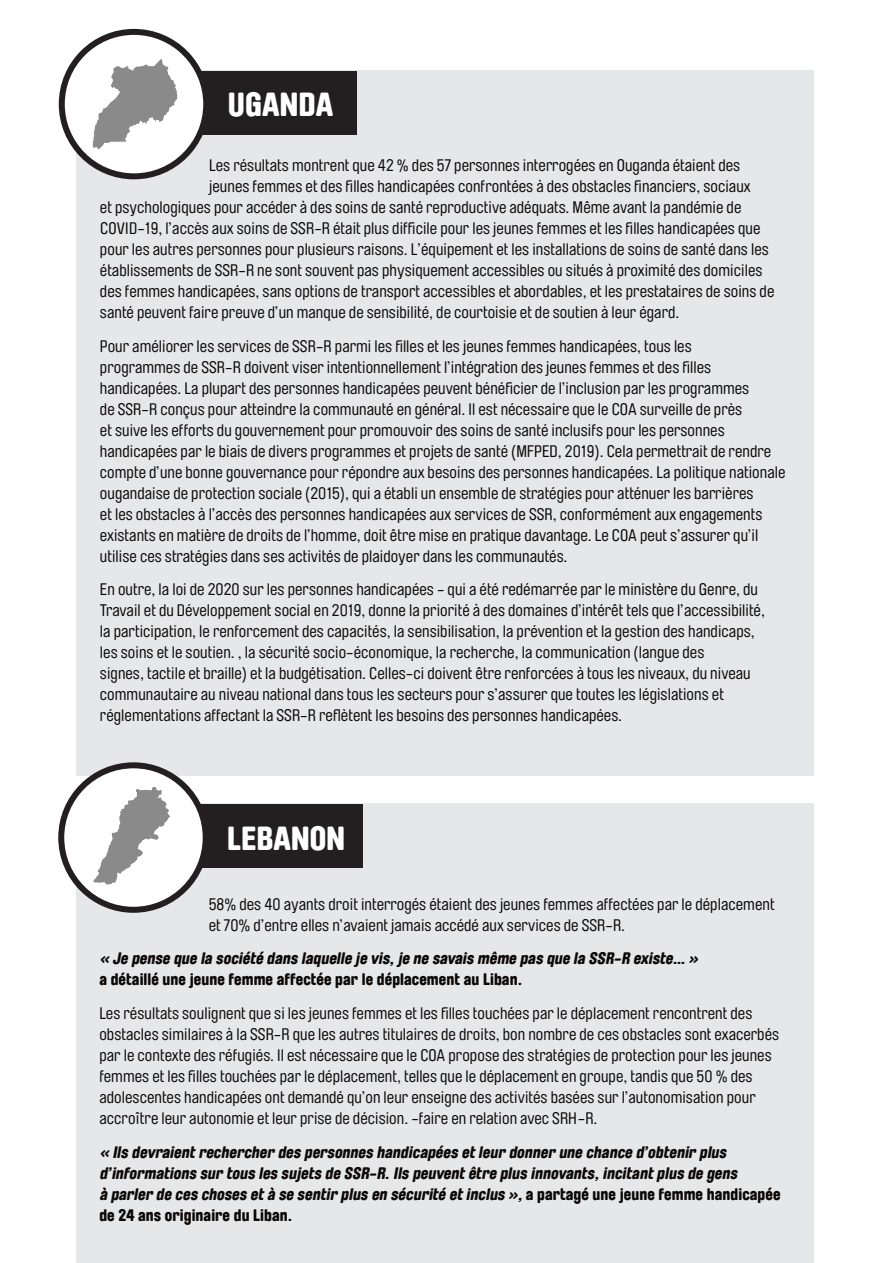
<style>
.page{position:relative;width:893px;height:1263px;background:#fff}
.page>*{position:absolute;margin:0;border:0;box-sizing:border-box;transform-origin:0 0}
.Heading{font:900 33px "Brauer Neue Std";letter-spacing:.005em;color:#fff}
.t1{font:16.5px/21px "Brauer Neue Std";letter-spacing:.005em;color:#0c0806}
.t2{font:italic 900 16.5px/21px "Brauer Neue Std";color:#0c0806}
.t3{font:900 16.5px "Brauer Neue Std";letter-spacing:.005em;color:#0c0806}
.s1{font-style:normal}
</style>
<div class="page">
<div style="left:77px;top:70px;width:737px;height:706px;background:#e6e7e9"></div>
<div style="left:198px;top:71px;width:159px;height:64px;background:#231f20"></div>
<div style="left:62px;top:32px;width:144px;height:144px;background:#fff;border-radius:50%"></div>
<div style="left:59px;top:29px;width:150px;height:150px;border:6px solid #231f20;border-radius:50%"></div>
<div style="left:76px;top:803px;width:738px;height:460px;background:#e6e7e9"></div>
<div style="left:197px;top:804px;width:166px;height:64px;background:#231f20"></div>
<div style="left:61px;top:765px;width:145px;height:145px;background:#fff;border-radius:50%"></div>
<div style="left:58px;top:762px;width:151px;height:151px;border:6px solid #231f20;border-radius:50%"></div>
<svg style="left:92px;top:59px;width:86px;height:91px"></svg>
<svg style="left:94px;top:787px;width:76px;height:97px"></svg>
<p class="Heading" style="left:228px;top:85px;width:107px">UGANDA</p>
<p class="t1" style="left:209px;top:155px;width:533px">Les résultats montrent que 42 % des 57 personnes interrogées en Ouganda étaient des</p>
<p class="t1" style="left:209px;top:176px;width:543px">jeunes femmes et des filles handicapées confrontées à des obstacles financiers, sociaux</p>
<p class="t1" style="left:100px;top:197px;width:643px">et psychologiques pour accéder à des soins de santé reproductive adéquats. Même avant la pandémie de</p>
<p class="t1" style="left:100px;top:218px;width:662px">COVID-19, l’accès aux soins de SSR-R était plus difficile pour les jeunes femmes et les filles handicapées que</p>
<p class="t1" style="left:100px;top:239px;width:670px">pour les autres personnes pour plusieurs raisons. L’équipement et les installations de soins de santé dans les</p>
<p class="t1" style="left:100px;top:260px;width:664px">établissements de SSR-R ne sont souvent pas physiquement accessibles ou situés à proximité des domiciles</p>
<p class="t1" style="left:100px;top:281px;width:676px">des femmes handicapées, sans options de transport accessibles et abordables, et les prestataires de soins de</p>
<p class="t1" style="left:100px;top:302px;width:581px">santé peuvent faire preuve d’un manque de sensibilité, de courtoisie et de soutien à leur égard.</p>
<p class="t1" style="left:100px;top:336px;width:687px">Pour améliorer les services de SSR-R parmi les filles et les jeunes femmes handicapées, tous les<br>programmes de SSR-R doivent viser intentionnellement l’intégration des jeunes femmes et des filles handicapées. La plupart des personnes handicapées peuvent bénéficier de l’inclusion par les programmes<br>de SSR-R conçus pour atteindre la communauté en général. Il est nécessaire que le COA surveille de près<br>et suive les efforts du gouvernement pour promouvoir des soins de santé inclusifs pour les personnes handicapées par le biais de divers programmes et projets de santé (MFPED, 2019). Cela permettrait de rendre compte d’une bonne gouvernance pour répondre aux besoins des personnes handicapées. La politique nationale ougandaise de protection sociale (2015), qui a établi un ensemble de stratégies pour atténuer les barrières<br>et les obstacles à l’accès des personnes handicapées aux services de SSR, conformément aux engagements existants en matière de droits de l’homme, doit être mise en pratique davantage. Le COA peut s’assurer qu’il utilise ces stratégies dans ses activités de plaidoyer dans les communautés.</p>
<p class="t1" style="left:100px;top:579px;width:667px">En outre, la loi de 2020 sur les personnes handicapées - qui a été redémarrée par le ministère du Genre, du Travail et du Développement social en 2019, donne la priorité à des domaines d’intérêt tels que l’accessibilité, la participation, le renforcement des capacités, la sensibilisation, la prévention et la gestion des handicaps, les soins et le soutien. , la sécurité socio-économique, la recherche, la communication (langue des<br>signes, tactile et braille) et la budgétisation. Celles-ci doivent être renforcées à tous les niveaux, du niveau communautaire au niveau national dans tous les secteurs pour s’assurer que toutes les législations et réglementations affectant la SSR-R reflètent les besoins des personnes handicapées.</p>
<p class="Heading" style="left:227px;top:819px;width:119px">LEBANON</p>
<p class="t1" style="left:209px;top:893px;width:567px">58% des 40 ayants droit interrogés étaient des jeunes femmes affectées par le déplacement et 70% d’entre elles n’avaient jamais accédé aux services de SSR-R.</p>
<p class="t2" style="left:99px;top:948px;width:604px">« Je pense que la société dans laquelle je vis,je ne savais même pas que la SSR-R existe… »</p>
<p class="t3" style="left:99px;top:970px;width:424px">a détaillé une jeune femme affectée par le déplacement au Liban.</p>
<p class="t1" style="left:99px;top:1003px;width:681px">Les résultats soulignent que si les jeunes femmes et les filles touchées par le déplacement rencontrent des obstacles similaires à la SSR-R que les autres titulaires de droits, bon nombre de ces obstacles sont exacerbés par le contexte des réfugiés. Il est nécessaire que le COA propose des stratégies de protection pour les jeunes femmes et les filles touchées par le déplacement, telles que le déplacement en groupe, tandis que 50 % des adolescentes handicapées ont demandé qu’on leur enseigne des activités basées sur l’autonomisation pour accroître leur autonomie et leur prise de décision. -faire en relation avec SRH-R.</p>
<p class="t2" style="left:99px;top:1141px;width:683px">« Ils devraientrechercher des personnes handicapées etleur donner une chance d’obtenir plus d’informations sur tous les sujets de SSR-R.Ils peuventêtre plus innovants,incitantplus de gens<br>à parler de ces choses età se sentir plus en sécurité etinclus »,<span class="s1">a p a r t a g é u n e j e u n e f e m m e h a n d i c a p é e de 24 ans originaire du Liban.</span></p>
</div>
